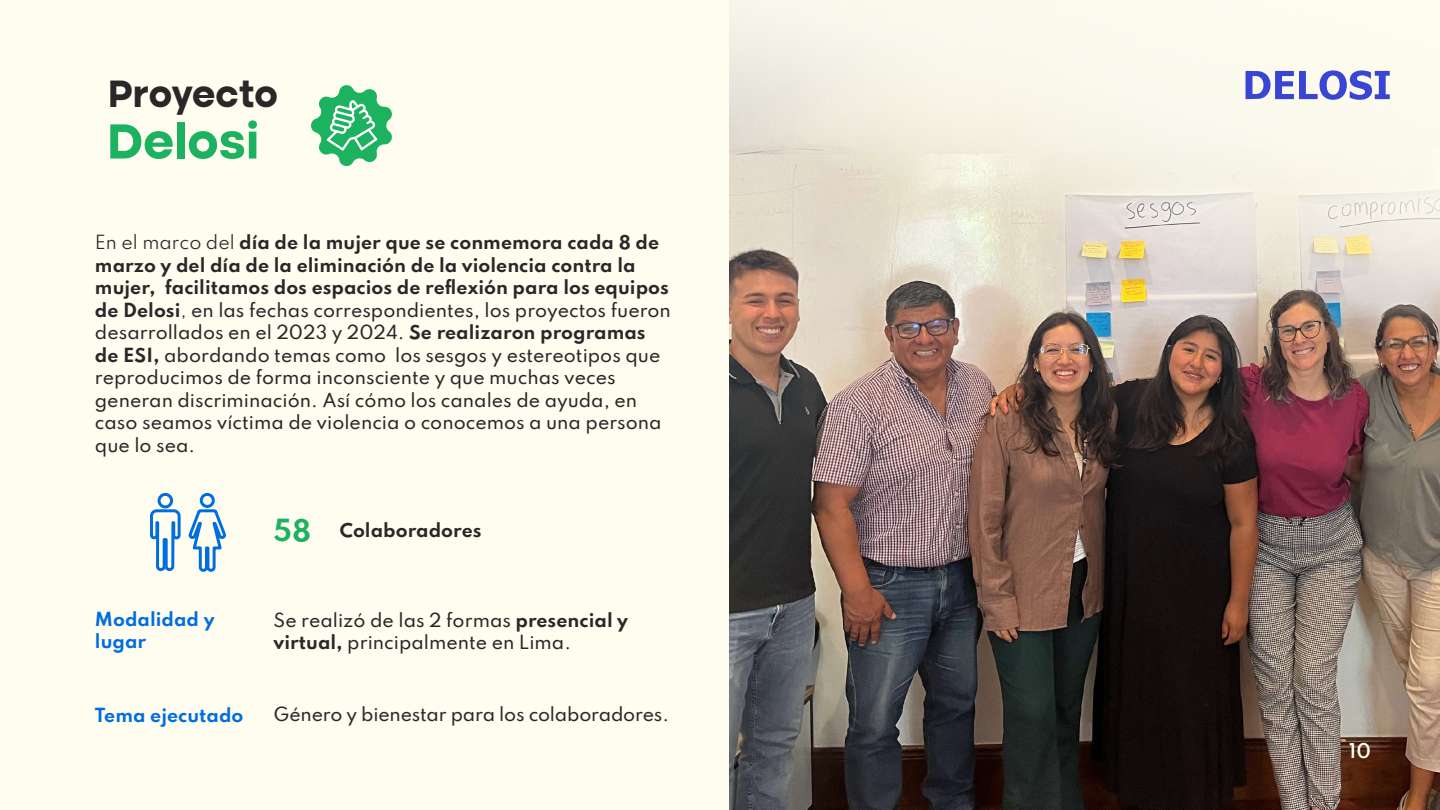
<style>
.page{position:relative;width:1440px;height:810px;background:#fffdf0}
.page>*{position:absolute;margin:0;border:0;box-sizing:border-box;transform-origin:0 0}
.t1{font:700 51px "Altone Trial";color:#1db260}
.t2{font:700 38.4px "Altone Trial";color:#282828}
.t3{font:600 18px "Spartan";color:#fffdf0}
.t4{font:500 17.25px/22.5px "Spartan";color:#282828}
.t5{font:700 17.25px/22.5px "Spartan";color:#006edf}
.t6{font:700 17.25px "Spartan";color:#282828}
.s1{font-weight:400}
.s2{font-weight:700}
.s3{font-size:27px;color:#1db260}
</style>
<div class="page">
<img style="left:730px;top:382px;width:710px;height:428px">
<svg style="left:730px;top:20px;width:710px;height:362px"></svg>
<svg style="left:311px;top:85px;width:81px;height:82px"></svg>
<div style="left:158px;top:493px;width:15px;height:15px;border:3px solid #006edf;border-radius:50%"></div>
<div style="left:200px;top:493px;width:15px;height:15px;border:3px solid #006edf;border-radius:50%"></div>
<svg style="left:150px;top:508px;width:76px;height:64px"></svg>
<svg style="left:1246px;top:70px;width:144px;height:30px"></svg>
<h2 class="t2" style="left:108px;top:76px;width:172px">Proyecto</h2>
<h1 class="t1" style="left:107px;top:118px;width:154px">Delosi</h1>
<p class="t4" style="left:95px;top:231px;width:578px"><span class="s1">En el marco del</span> <span class="s2">día de la mujer que se conmemora cada 8 de marzo y del día de la eliminación de la violencia contra la mujer, facilitamos dos espacios de reflexión para los equipos de Delosi</span><span class="s1">,</span> en las fechas correspondientes, los proyectos fueron desarrollados en el 2023 y 2024. <span class="s2">Se realizaron programas de ESI,</span> abordando temas como los sesgos y estereotipos que reproducimos de forma inconsciente y que muchas veces generan discriminación. Así cómo los canales de ayuda, en caso seamos víctima de violencia o conocemos a una persona que lo sea.</p>
<p class="t5" style="left:95px;top:607px;width:121px">Modalidad y lugar</p>
<p class="t6" style="left:274px;top:516px;width:210px"><span class="s3">58</span> Colaboradores</p>
<p class="t4" style="left:274px;top:608px;width:356px">Se realizó de las 2 formas <span class="s2">presencial y virtual,</span> principalmente en Lima.</p>
<p class="t5" style="left:95px;top:703px;width:150px">Tema ejecutado</p>
<p class="t4" style="left:274px;top:702px;width:397px">Género y bienestar para los colaboradores.</p>
<p class="t3" style="left:1349px;top:737px;width:23px">10</p>
</div>
